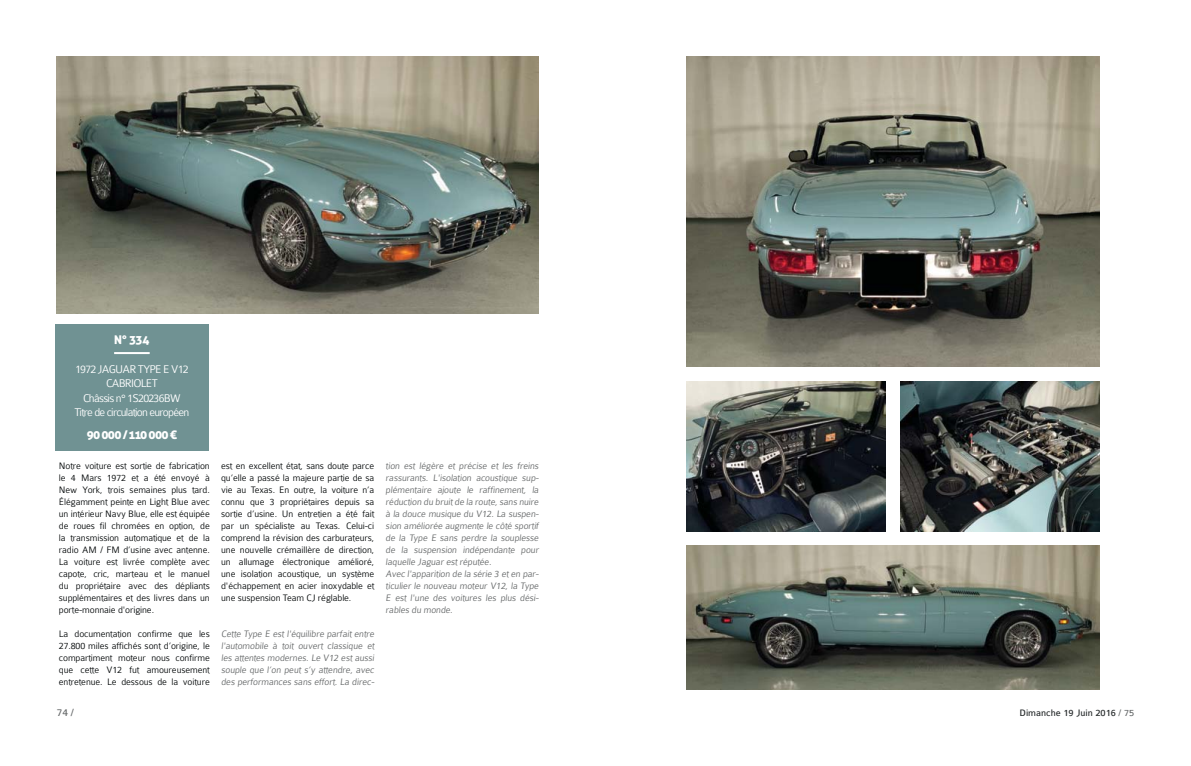
<style>
.page{position:relative;width:1191px;height:766px;background:#fff}
.page>*{position:absolute;margin:0;border:0;box-sizing:border-box;transform-origin:0 0}
.t1{font:300 12px/14.4px "Colaborate";letter-spacing:-.06em;color:#fff;text-align:center}
.t2{font:12px "Aller Display";letter-spacing:-.06em;color:#fff}
.t3{font:11px "Colaborate";color:#66696a}
.t4{font:300 10px/12px "Colaborate";letter-spacing:-.01em;color:#040809;text-align:justify}
.t5{font:300 10px/12px "Colaborate";letter-spacing:-.01em;color:#66696a;text-align:justify}
.t6{font:10px "Colaborate";color:#242829}
.s1{color:#66696a}
</style>
<div class="page">
<img style="left:686px;top:382px;width:200px;height:149px">
<img style="left:900px;top:382px;width:200px;height:149px">
<img style="left:57px;top:57px;width:482px;height:256px">
<img style="left:686px;top:545px;width:414px;height:144px">
<img style="left:686px;top:57px;width:414px;height:310px">
<div style="left:56px;top:325px;width:153px;height:126px;background:#709293"></div>
<hr style="left:114px;top:352px;width:36px;height:2px;background:#fff">
<p class="t2" style="left:114px;top:333px;width:37px">N° 334</p>
<p class="t1" style="left:74px;top:363px;width:116px">1972 JAGUAR TYPE E V12<br>CABRIOLET<br>Châssis n° 1S20236BW<br>Titre de circulation européen</p>
<p class="t2" style="left:87px;top:427px;width:92px">90 000 / 110 000 €</p>
<p class="t4" style="left:59px;top:460px;width:152px">Notre voiture est sortie de fabrication le 4 Mars 1972 et a été envoyé à New York, trois semaines plus tard.<br>Élégamment peinte en Light Blue avec un intérieur Navy Blue, elle est équipée de roues fil chromées en option, de la transmission automatique et de la radio AM / FM d’usine avec antenne.<br>La voiture est livrée complète avec capote, cric, marteau et le manuel du propriétaire avec des dépliants supplémentaires et des livres dans un porte-monnaie d'origine.</p>
<p class="t4" style="left:59px;top:628px;width:152px">La documentation confirme que les 27.800 miles affichés sont d’origine, le compartiment moteur nous confirme que cette V12 fut amoureusement entretenue. Le dessous de la voiture</p>
<p class="t4" style="left:221px;top:460px;width:155px">est en excellent état, sans doute parce qu’elle a passé la majeure partie de sa vie au Texas. En outre, la voiture n’a connu que 3 propriétaires depuis sa sortie d’usine. Un entretien a été fait par un spécialiste au Texas. Celui-ci comprend la révision des carburateurs, une nouvelle crémaillère de direction, un allumage électronique amélioré, une isolation acoustique, un système d'échappement en acier inoxydable et une suspension Team CJ réglable.</p>
<p class="t5" style="left:221px;top:628px;width:156px">Cette Type E est l'équilibre parfait entre l'automobile à toit ouvert classique et les attentes modernes. Le V12 est aussi souple que l’on peut s’y attendre, avec des performances sans effort. La direc-</p>
<p class="t5" style="left:385px;top:460px;width:156px;text-align:left">tion est légère et précise et les freins rassurants. L'isolation acoustique sup&shy;plémentaire ajoute le raffinement, la réduction du bruit de la route, sans nuire à la douce musique du V12. La suspen&shy;sion améliorée augmente le côté sportif de la Type E sans perdre la souplesse de la suspension indépendante pour laquelle Jaguar est réputée.<br>Avec l'apparition de la série 3 et en par&shy;ticulier le nouveau moteur V12, la Type E est l'une des voitures les plus dési&shy;rables du monde.</p>
<p class="t3" style="left:57px;top:707px;width:19px">74 /</p>
<p class="t6" style="left:1019px;top:707px;width:116px">Dimanche 19 Juin 2016 <span class="s1">/ 75</span></p>
</div>
